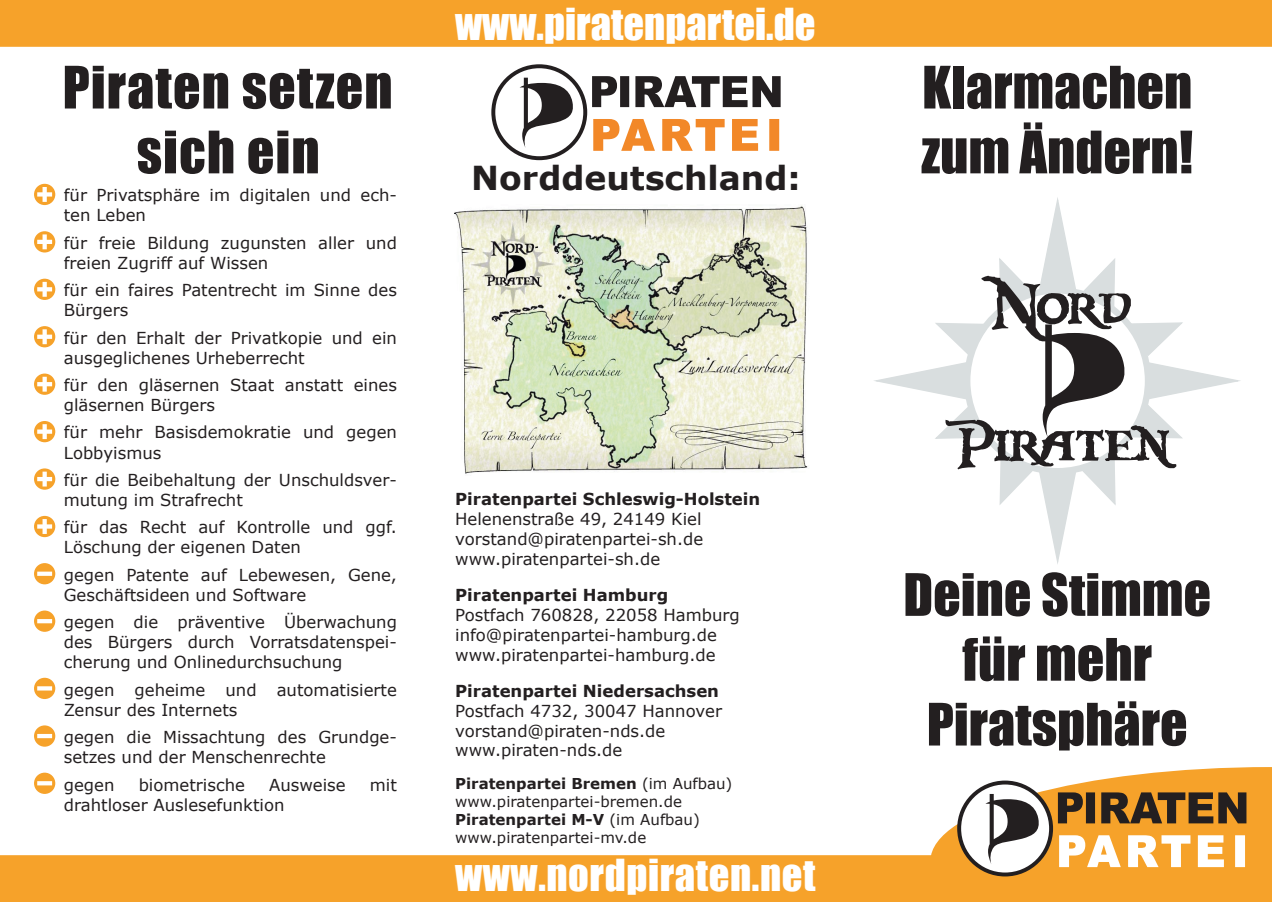
<style>
.page{position:relative;width:1272px;height:902px;background:#fff}
.page>*{position:absolute;margin:0;border:0;box-sizing:border-box;transform-origin:0 0}
.t1{font:63px/137.2px "Carribean Island";color:#231f20;text-align:center}
.t2{font:54px/64.8px "Impact";color:#231f20}
.t3{font:54px/64.8px "Impact";letter-spacing:.02em;color:#231f20;text-align:center}
.t4{font:40.5px "Impact";letter-spacing:.015em;color:#fff}
.t5{font:700 33px "Verdana";color:#231f20}
.t6{font:16.5px/20.1px "Verdana";color:#231f20}
.t7{font:700 16.5px "Verdana";color:#231f20}
.t8{font:15px/18px "Verdana";color:#231f20}
.s1{font-weight:700}
</style>
<div class="page">
<svg style="left:998px;top:200px;width:117px;height:112px"></svg>
<svg style="left:998px;top:451px;width:118px;height:112px"></svg>
<svg style="left:875px;top:323px;width:114px;height:77px"></svg>
<svg style="left:935px;top:406px;width:54px;height:33px"></svg>
<div style="left:0;top:0;width:1271px;height:47px;background:#f6a22a"></div>
<div style="left:0;top:855px;width:1271px;height:46px;background:#f6a22a"></div>
<svg style="left:491px;top:64px;width:289px;height:96px"></svg>
<img style="left:454px;top:205px;width:354px;height:269px">
<svg style="left:930px;top:767px;width:341px;height:110px"></svg>
<svg style="left:34px;top:231px;width:21px;height:21px"></svg>
<hr style="left:37px;top:240px;width:15px;height:4px;background:#fff">
<svg style="left:43px;top:234px;width:4px;height:15px"></svg>
<svg style="left:34px;top:279px;width:21px;height:21px"></svg>
<svg style="left:37px;top:287px;width:15px;height:4px"></svg>
<svg style="left:43px;top:282px;width:4px;height:15px"></svg>
<div style="left:34px;top:326px;width:21px;height:21px;background:#f6a22a;border-radius:50%"></div>
<div style="left:37px;top:334px;width:15px;height:5px;background:#fff"></div>
<svg style="left:43px;top:329px;width:4px;height:15px"></svg>
<svg style="left:34px;top:373px;width:21px;height:22px"></svg>
<svg style="left:37px;top:382px;width:15px;height:4px"></svg>
<svg style="left:43px;top:377px;width:4px;height:14px"></svg>
<svg style="left:34px;top:421px;width:21px;height:21px"></svg>
<svg style="left:37px;top:429px;width:15px;height:4px"></svg>
<svg style="left:43px;top:424px;width:4px;height:15px"></svg>
<svg style="left:34px;top:468px;width:21px;height:21px"></svg>
<hr style="left:37px;top:477px;width:15px;height:4px;background:#fff">
<svg style="left:43px;top:471px;width:4px;height:15px"></svg>
<div style="left:34px;top:516px;width:21px;height:21px;background:#f6a22a;border-radius:50%"></div>
<svg style="left:37px;top:524px;width:15px;height:4px"></svg>
<svg style="left:43px;top:519px;width:4px;height:15px"></svg>
<div style="left:34px;top:563px;width:21px;height:21px;background:#f6a22a;border-radius:50%"></div>
<div style="left:37px;top:571px;width:15px;height:5px;background:#fff"></div>
<div style="left:34px;top:610px;width:21px;height:21px;background:#f6a22a;border-radius:50%"></div>
<hr style="left:37px;top:619px;width:15px;height:4px;background:#fff">
<div style="left:34px;top:677px;width:21px;height:22px;background:#f6a22a;border-radius:50%"></div>
<svg style="left:37px;top:686px;width:15px;height:4px"></svg>
<svg style="left:1038px;top:323px;width:201px;height:116px"></svg>
<div style="left:34px;top:184px;width:21px;height:21px;background:#f6a22a;border-radius:50%"></div>
<svg style="left:37px;top:192px;width:15px;height:4px"></svg>
<svg style="left:43px;top:187px;width:4px;height:15px"></svg>
<div style="left:34px;top:725px;width:21px;height:21px;background:#f6a22a;border-radius:50%"></div>
<div style="left:37px;top:733px;width:15px;height:5px;background:#fff"></div>
<div style="left:34px;top:772px;width:21px;height:21px;background:#f6a22a;border-radius:50%"></div>
<svg style="left:37px;top:781px;width:15px;height:4px"></svg>
<h2 class="t3" style="left:63px;top:54px;width:331px">Piraten setzen sich ein</h2>
<p class="t6" style="left:64px;top:185px;width:334px">für Privatsphäre im digitalen und ech&shy;ten Leben</p>
<p class="t6" style="left:64px;top:232px;width:334px">für freie Bildung zugunsten aller und freien Zugriff auf Wissen</p>
<p class="t6" style="left:64px;top:279px;width:334px">für ein faires Patentrecht im Sinne des<br>Bürgers</p>
<p class="t6" style="left:64px;top:327px;width:334px">für den Erhalt der Privatkopie und ein ausgeglichenes Urheberrecht</p>
<p class="t6" style="left:64px;top:374px;width:334px">für den gläsernen Staat anstatt eines gläsernen Bürgers</p>
<p class="t6" style="left:64px;top:422px;width:334px">für mehr Basisdemokratie und gegen<br>Lobbyismus</p>
<p class="t6" style="left:64px;top:469px;width:334px">für die Beibehaltung der Unschuldsver&shy;mutung im Strafrecht</p>
<p class="t6" style="left:64px;top:516px;width:334px">für das Recht auf Kontrolle und ggf.<br>Löschung der eigenen Daten</p>
<p class="t6" style="left:64px;top:564px;width:334px">gegen Patente auf Lebewesen, Gene,<br>Geschäftsideen und Software</p>
<p class="t6" style="left:64px;top:611px;width:334px;text-align:justify">gegen die präventive Überwachung des Bürgers durch Vorratsdatenspei&shy;cherung und Onlinedurchsuchung</p>
<p class="t6" style="left:64px;top:679px;width:334px">gegen geheime und automatisierte<br>Zensur des Internets</p>
<p class="t6" style="left:64px;top:726px;width:334px">gegen die Missachtung des Grundge&shy;setzes und der Menschenrechte</p>
<p class="t6" style="left:64px;top:773px;width:52px">gegen</p>
<p class="t6" style="left:139px;top:773px;width:108px">biometrische</p>
<p class="t6" style="left:269px;top:773px;width:78px">Ausweise</p>
<p class="t6" style="left:370px;top:773px;width:29px">mit</p>
<p class="t6" style="left:64px;top:793px;width:222px">drahtloser Auslesefunktion</p>
<h3 class="t4" style="left:455px;top:-1px;width:362px">www.piratenpartei.de</h3>
<h3 class="t5" style="left:471px;top:157px;width:331px">Norddeutschland:</h3>
<p class="t7" style="left:455px;top:489px;width:306px">Piratenpartei Schleswig-Holstein</p>
<p class="t6" style="left:455px;top:508px;width:249px;text-align:justify">Helenenstraße 49, 24149 Kiel vorstand@piratenpartei-sh.de www.piratenpartei-sh.de</p>
<p class="t7" style="left:455px;top:584px;width:215px">Piratenpartei Hamburg</p>
<p class="t6" style="left:455px;top:604px;width:286px">Postfach 760828, 22058 Hamburg info@piratenpartei-hamburg.de www.piratenpartei-hamburg.de</p>
<p class="t7" style="left:455px;top:680px;width:265px">Piratenpartei Niedersachsen</p>
<p class="t6" style="left:455px;top:700px;width:268px">Postfach 4732, 30047 Hannover vorstand@piraten-nds.de www.piraten-nds.de</p>
<p class="t8" style="left:455px;top:774px;width:279px"><span class="s1">Piratenpartei Bremen</span> (im Aufbau) www.piratenpartei-bremen.de<br><span class="s1">Piratenpartei M-V</span> (im Aufbau) www.piratenpartei-mv.de</p>
<h3 class="t4" style="left:455px;top:849px;width:362px">www.nordpiraten.net</h3>
<h2 class="t2" style="left:921px;top:54px;width:273px">Klarmachen zum Ändern!</h2>
<h1 class="t1" style="left:945px;top:244px;width:225px">Nord<br>Piraten</h1>
<h2 class="t2" style="left:903px;top:562px;width:309px;text-align:center">Deine Stimme für mehr<br>Piratsphäre</h2>
</div>
